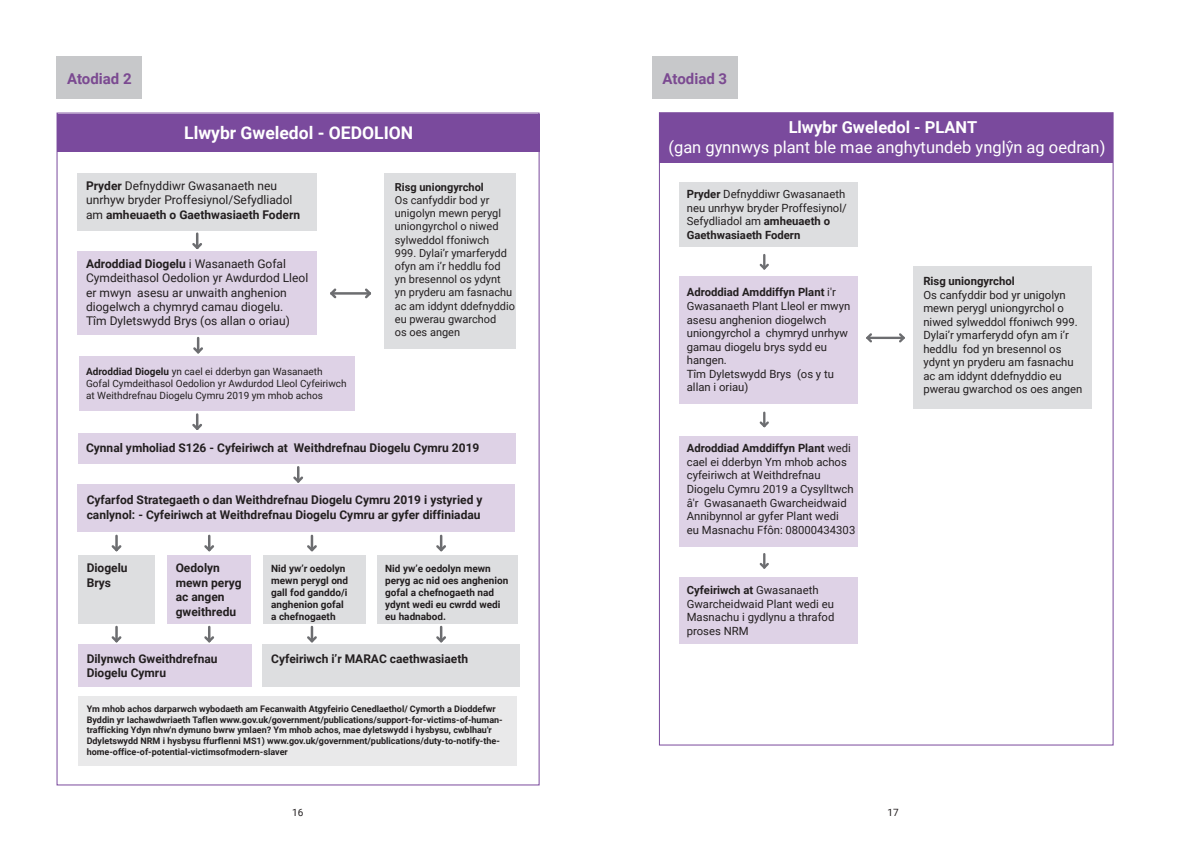
<style>
.page{position:relative;width:1191px;height:842px;background:#fff}
.page>*{position:absolute;margin:0;border:0;box-sizing:border-box;transform-origin:0 0}
.t1{font:700 17.5px "Roboto";color:#fff}
.t2{font:16.5px/19.8px "Roboto";color:#fff;text-align:center}
.t3{font:700 15px "Roboto";color:#7b4a91}
.t4{font:700 12px/14.4px "Roboto";color:#231f20}
.t5{font:12px/14.4px "Roboto";color:#231f20}
.t6{font:11.3px/13.6px "Roboto";color:#231f20}
.t7{font:11px/13.2px "Roboto";color:#231f20}
.t8{font:700 10px/12px "Roboto";color:#231f20}
.t9{font:10px/12px "Roboto";color:#231f20}
.t10{font:700 9px/10.8px "Roboto";color:#231f20}
.s1{font-weight:700}
</style>
<div class="page">
<div style="left:913px;top:266px;width:179px;height:143px;background:#dddee0"></div>
<div style="left:679px;top:182px;width:179px;height:65px;background:#dddee0"></div>
<div style="left:679px;top:276px;width:179px;height:128px;background:#ded2e6"></div>
<div style="left:679px;top:436px;width:179px;height:110px;background:#ded2e6"></div>
<div style="left:679px;top:578px;width:179px;height:66px;background:#ded2e6"></div>
<div style="left:659px;top:113px;width:454px;height:50px;background:#7a4a9d"></div>
<svg style="left:759px;top:255px;width:10px;height:15px"></svg>
<svg style="left:759px;top:413px;width:10px;height:15px"></svg>
<hr style="left:867px;top:337px;width:36px;height:2px;background:#6c6d70">
<svg style="left:896px;top:333px;width:9px;height:10px"></svg>
<svg style="left:866px;top:333px;width:8px;height:10px"></svg>
<svg style="left:759px;top:554px;width:10px;height:15px"></svg>
<div style="left:78px;top:555px;width:77px;height:69px;background:#dddee0"></div>
<div style="left:263px;top:555px;width:102px;height:69px;background:#dddee0"></div>
<div style="left:377px;top:555px;width:140px;height:69px;background:#dddee0"></div>
<div style="left:78px;top:644px;width:173px;height:43px;background:#ded2e6"></div>
<div style="left:167px;top:555px;width:84px;height:69px;background:#ded2e6"></div>
<div style="left:78px;top:251px;width:239px;height:84px;background:#ded2e6"></div>
<div style="left:79px;top:356px;width:275px;height:54px;background:#ded2e6"></div>
<div style="left:78px;top:433px;width:437px;height:31px;background:#ded2e6"></div>
<div style="left:78px;top:485px;width:437px;height:47px;background:#ded2e6"></div>
<div style="left:78px;top:173px;width:239px;height:58px;background:#dddee0"></div>
<div style="left:384px;top:173px;width:131px;height:175px;background:#dddee0"></div>
<div style="left:57px;top:114px;width:482px;height:38px;background:#7a4a9d"></div>
<div style="left:263px;top:644px;width:254px;height:43px;background:#dddee0"></div>
<div style="left:78px;top:697px;width:439px;height:69px;background:#e9e9ea"></div>
<svg style="left:193px;top:338px;width:10px;height:16px"></svg>
<svg style="left:192px;top:414px;width:10px;height:16px"></svg>
<svg style="left:192px;top:234px;width:10px;height:15px"></svg>
<svg style="left:291px;top:467px;width:14px;height:18px"></svg>
<hr style="left:115px;top:536px;width:3px;height:14px;background:#6c6d70">
<svg style="left:111px;top:543px;width:11px;height:9px"></svg>
<svg style="left:204px;top:536px;width:11px;height:16px"></svg>
<svg style="left:307px;top:536px;width:10px;height:16px"></svg>
<svg style="left:436px;top:536px;width:10px;height:16px"></svg>
<hr style="left:115px;top:627px;width:3px;height:14px;background:#6c6d70">
<svg style="left:111px;top:634px;width:11px;height:9px"></svg>
<svg style="left:204px;top:627px;width:11px;height:16px"></svg>
<svg style="left:307px;top:627px;width:10px;height:16px"></svg>
<svg style="left:436px;top:627px;width:10px;height:16px"></svg>
<hr style="left:331px;top:292px;width:39px;height:3px;background:#6c6d70">
<svg style="left:362px;top:288px;width:9px;height:11px"></svg>
<svg style="left:330px;top:288px;width:9px;height:11px"></svg>
<div style="left:57px;top:57px;width:85px;height:42px;background:#c7c8ca"></div>
<div style="left:652px;top:57px;width:85px;height:42px;background:#c7c8ca"></div>
<p class="t3" style="left:67px;top:68px;width:66px">Atodiad 2</p>
<p class="t3" style="left:662px;top:68px;width:66px">Atodiad 3</p>
<p class="t1" style="left:184px;top:121px;width:230px">Llwybr Gweledol - OEDOLION</p>
<p class="t5" style="left:86px;top:178px;width:215px"><span class="s1">Pryder</span> Defnyddiwr Gwasanaeth neu unrhyw bryder Proffesiynol/Sefydliadol am <span class="s1">amheuaeth o Gaethwasiaeth Fodern</span></p>
<p class="t5" style="left:86px;top:256px;width:224px"><span class="s1">Adroddiad Diogelu</span> i Wasanaeth Gofal Cymdeithasol Oedolion yr Awdurdod Lleol er mwyn asesu ar unwaith anghenion diogelwch a chymryd camau diogelu.<br>Tîm Dyletswydd Brys (os allan o oriau)</p>
<p class="t9" style="left:86px;top:365px;width:262px"><span class="s1">Adroddiad Diogelu</span> yn cael ei dderbyn gan Wasanaeth<br>Gofal Cymdeithasol Oedolion yr Awdurdod Lleol Cyfeiriwch at Weithdrefnau Diogelu Cymru 2019 ym mhob achos</p>
<p class="t7" style="left:395px;top:180px;width:122px"><span class="s1">Risg uniongyrchol<br></span>Os canfyddir bod yr unigolyn mewn perygl uniongyrchol o niwed sylweddol ffoniwch<br>999. Dylai’r ymarferydd ofyn am i’r heddlu fod<br>yn bresennol os ydynt<br>yn pryderu am fasnachu ac am iddynt ddefnyddio eu pwerau gwarchod<br>os oes angen</p>
<p class="t4" style="left:86px;top:440px;width:395px">Cynnal ymholiad S126 - Cyfeiriwch at Weithdrefnau Diogelu Cymru 2019</p>
<p class="t4" style="left:87px;top:492px;width:397px">Cyfarfod Strategaeth o dan Weithdrefnau Diogelu Cymru 2019 i ystyried y canlynol: - Cyfeiriwch at Weithdrefnau Diogelu Cymru ar gyfer diffiniadau</p>
<p class="t4" style="left:87px;top:560px;width:43px">Diogelu<br>Brys</p>
<p class="t4" style="left:176px;top:560px;width:67px">Oedolyn mewn peryg ac angen gweithredu</p>
<p class="t8" style="left:271px;top:562px;width:78px">Nid yw’r oedolyn mewn perygl ond gall fod ganddo/i anghenion gofal a chefnogaeth</p>
<p class="t8" style="left:385px;top:562px;width:125px">Nid yw’e oedolyn mewn peryg ac nid oes anghenion gofal a chefnogaeth nad ydynt wedi eu cwrdd wedi eu hadnabod.</p>
<p class="t4" style="left:87px;top:651px;width:132px">Dilynwch Gweithdrefnau<br>Diogelu Cymru</p>
<p class="t4" style="left:271px;top:651px;width:198px">Cyfeiriwch i’r MARAC caethwasiaeth</p>
<p class="t10" style="left:87px;top:703px;width:417px">Ym mhob achos darparwch wybodaeth am Fecanwaith Atgyfeirio Cenedlaethol/ Cymorth a Dioddefwr Byddin yr Iachawdwriaeth Taflen www.gov.uk/government/publications/support-for-victims-of-human&shy;trafficking Ydyn nhw'n dymuno bwrw ymlaen? Ym mhob achos, mae dyletswydd i hysbysu, cwblhau'r Ddyletswydd NRM i hysbysu ffurflenni MS1) www.gov.uk/government/publications/duty-to-notify-the&shy;home-office-of-potential-victimsofmodern-slaver</p>
<p class="t2" style="left:668px;top:117px;width:438px"><span class="s1">Llwybr Gweledol - PLANT<br></span>(gan gynnwys plant ble mae anghytundeb ynglŷn ag oedran)</p>
<p class="t6" style="left:687px;top:187px;width:161px"><span class="s1">Pryder</span> Defnyddiwr Gwasanaeth neu unrhyw bryder Proffesiynol/<br>Sefydliadol am <span class="s1">amheuaeth o<br>Gaethwasiaeth Fodern</span></p>
<p class="t6" style="left:687px;top:285px;width:165px"><span class="s1">Adroddiad Amddiffyn Plant</span> i'r<br>Gwasanaeth Plant Lleol er mwyn asesu anghenion diogelwch uniongyrchol a chymryd unrhyw gamau diogelu brys sydd eu hangen.<br>Tîm Dyletswydd Brys (os y tu allan i oriau)</p>
<p class="t6" style="left:687px;top:441px;width:170px"><span class="s1">Adroddiad Amddiffyn Plant</span> wedi cael ei dderbyn Ym mhob achos cyfeiriwch at Weithdrefnau<br>Diogelu Cymru 2019 a Cysylltwch â'r Gwasanaeth Gwarcheidwaid<br>Annibynnol ar gyfer Plant wedi<br>eu Masnachu Ffôn: 08000434303</p>
<p class="t6" style="left:687px;top:583px;width:149px"><span class="s1">Cyfeiriwch at</span> Gwasanaeth<br>Gwarcheidwaid Plant wedi eu<br>Masnachu i gydlynu a thrafod proses NRM</p>
<p class="t6" style="left:923px;top:274px;width:161px"><span class="s1">Risg uniongyrchol<br></span>Os canfyddir bod yr unigolyn mewn perygl uniongyrchol o niwed sylweddol ffoniwch 999.<br>Dylai’r ymarferydd ofyn am i’r heddlu fod yn bresennol os ydynt yn pryderu am fasnachu ac am iddynt ddefnyddio eu pwerau gwarchod os oes angen</p>
<p class="t9" style="left:292px;top:806px;width:13px">16</p>
<p class="t9" style="left:887px;top:806px;width:13px">17</p>
</div>
